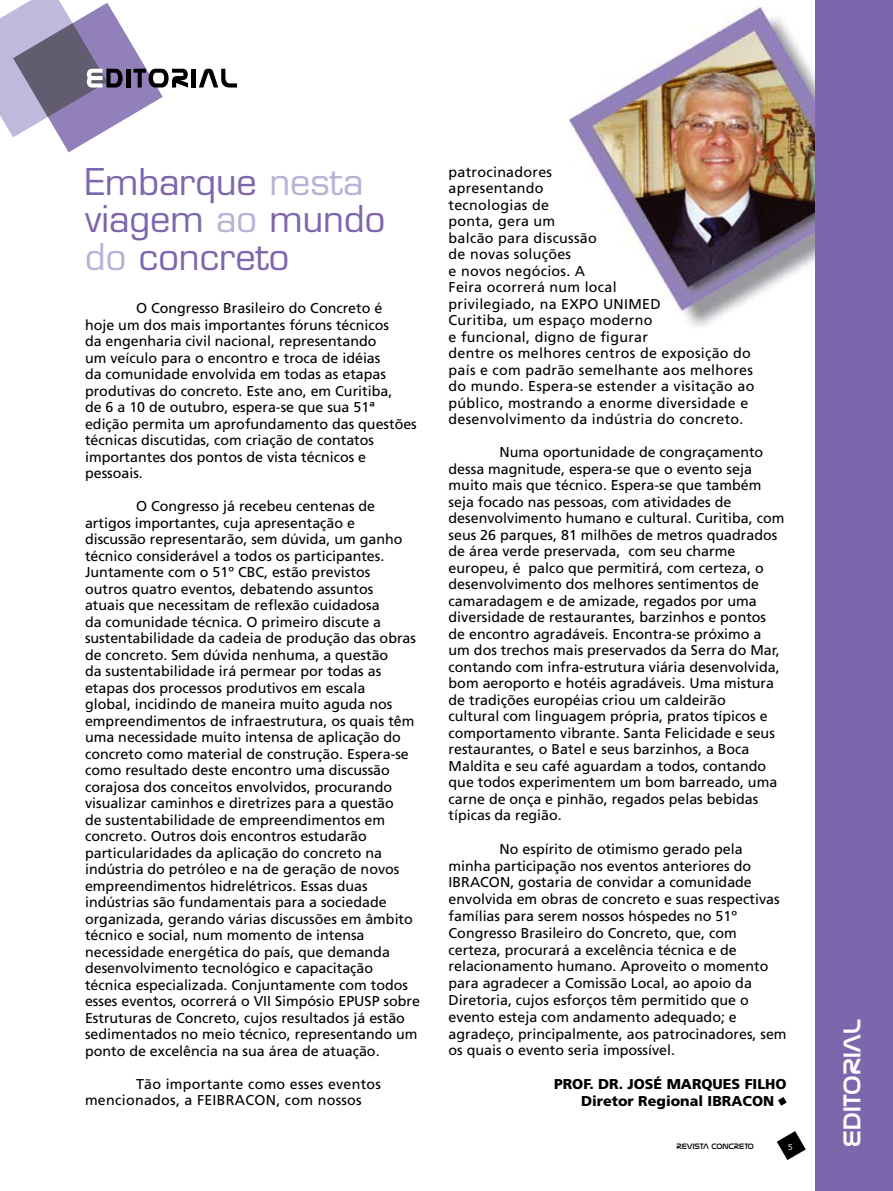
<style>
.page{position:relative;width:893px;height:1191px;background:#fff}
.page>*{position:absolute;margin:0;border:0;box-sizing:border-box;transform-origin:0 0}
.t1{font:36px/37.5px "Euromode";color:#7d67ac}
.t2{font:27px "Nasalization";color:#fff;scale:1.05 1}
.t3{font:14.25px/16.5px "Frutiger";color:#000}
.t4{font:14.25px/16.5px "Frutiger";letter-spacing:.02em;color:#000}
.t5{font:900 14.25px/16.8px "Frutiger";color:#000}
.t6{font:8.7px "Nasalization";color:#000}
.t7{font:7.8px "Verdana";color:#e3e5e6}
.s1{color:#bab1d6}
</style>
<div class="page">
<svg style="left:777px;top:1131px;width:29px;height:29px"></svg>
<img style="left:570px;top:7px;width:245px;height:320px">
<svg style="left:778px;top:1097px;width:9px;height:8px"></svg>
<svg style="left:0;top:0;width:188px;height:152px"></svg>
<hr style="left:192px;top:69px;width:4px;height:18px;background:#000">
<svg style="left:199px;top:69px;width:38px;height:18px"></svg>
<div style="left:815px;top:0;width:78px;height:1191px;background:#7d67ac"></div>
<h1 class="t1" style="left:85px;top:163px;width:302px">Embarque <span class="s1">nesta </span>viagem <span class="s1">ao</span> mundo <span class="s1">do</span> concreto</h1>
<p class="t3" style="left:85px;top:300px;width:333px;text-indent:51px">O Congresso Brasileiro do Concreto é<br>hoje um dos mais importantes fóruns técnicos<br>da engenharia civil nacional, representando<br>um veículo para o encontro e troca de idéias<br>da comunidade envolvida em todas as etapas produtivas do concreto. Este ano, em Curitiba,<br>de 6 a 10 de outubro, espera-se que sua 51ª edição permita um aprofundamento das questões técnicas discutidas, com criação de contatos importantes dos pontos de vista técnicos e pessoais.</p>
<p class="t3" style="left:85px;top:498px;width:336px;text-indent:51px">O Congresso já recebeu centenas de artigos importantes, cuja apresentação e<br>discussão representarão, sem dúvida, um ganho técnico considerável a todos os participantes.<br>Juntamente com o 51º CBC, estão previstos<br>outros quatro eventos, debatendo assuntos<br>atuais que necessitam de reflexão cuidadosa<br>da comunidade técnica. O primeiro discute a sustentabilidade da cadeia de produção das obras de concreto. Sem dúvida nenhuma, a questão<br>da sustentabilidade irá permear por todas as etapas dos processos produtivos em escala<br>global, incidindo de maneira muito aguda nos empreendimentos de infraestrutura, os quais têm uma necessidade muito intensa de aplicação do concreto como material de construção. Espera-se como resultado deste encontro uma discussão corajosa dos conceitos envolvidos, procurando visualizar caminhos e diretrizes para a questão<br>de sustentabilidade de empreendimentos em concreto. Outros dois encontros estudarão particularidades da aplicação do concreto na indústria do petróleo e na de geração de novos empreendimentos hidrelétricos. Essas duas indústrias são fundamentais para a sociedade organizada, gerando várias discussões em âmbito técnico e social, num momento de intensa necessidade energética do país, que demanda desenvolvimento tecnológico e capacitação técnica especializada. Conjuntamente com todos esses eventos, ocorrerá o VII Simpósio EPUSP sobre Estruturas de Concreto, cujos resultados já estão sedimentados no meio técnico, representando um ponto de excelência na sua área de atuação.</p>
<p class="t4" style="left:85px;top:1075px;width:298px;text-indent:51px">Tão importante como esses eventos mencionados, a FEIBRACON, com nossos</p>
<p class="t4" style="left:449px;top:163px;width:307px">patrocinadores<br>apresentando<br>tecnologias de<br>ponta, gera um<br>balcão para discussão<br>de novas soluções<br>e novos negócios. A<br>Feira ocorrerá num local<br>privilegiado, na EXPO UNIMED<br>Curitiba, um espaço moderno<br>e funcional, digno de figurar<br>dentre os melhores centros de exposição do país e com padrão semelhante aos melhores do mundo. Espera-se estender a visitação ao público, mostrando a enorme diversidade e desenvolvimento da indústria do concreto.</p>
<p class="t3" style="left:449px;top:444px;width:337px;text-indent:51px">Numa oportunidade de congraçamento dessa magnitude, espera-se que o evento seja muito mais que técnico. Espera-se que também seja focado nas pessoas, com atividades de desenvolvimento humano e cultural. Curitiba, com seus 26 parques, 81 milhões de metros quadrados de área verde preservada, com seu charme europeu, é palco que permitirá, com certeza, o desenvolvimento dos melhores sentimentos de camaradagem e de amizade, regados por uma diversidade de restaurantes, barzinhos e pontos de encontro agradáveis. Encontra-se próximo a um dos trechos mais preservados da Serra do Mar, contando com infra-estrutura viária desenvolvida, bom aeroporto e hotéis agradáveis. Uma mistura de tradições européias criou um caldeirão<br>cultural com linguagem própria, pratos típicos e comportamento vibrante. Santa Felicidade e seus restaurantes, o Batel e seus barzinhos, a Boca Maldita e seu café aguardam a todos, contando que todos experimentem um bom barreado, uma carne de onça e pinhão, regados pelas bebidas típicas da região.</p>
<p class="t3" style="left:449px;top:840px;width:340px;text-indent:51px">No espírito de otimismo gerado pela minha participação nos eventos anteriores do IBRACON, gostaria de convidar a comunidade envolvida em obras de concreto e suas respectivas famílias para serem nossos hóspedes no 51º Congresso Brasileiro do Concreto, que, com certeza, procurará a excelência técnica e de relacionamento humano. Aproveito o momento para agradecer a Comissão Local, ao apoio da Diretoria, cujos esforços têm permitido que o evento esteja com andamento adequado; e agradeço, principalmente, aos patrocinadores, sem os quais o evento seria impossível.</p>
<p class="t5" style="left:554px;top:1075px;width:11px">PRO</p>
<p class="t5" style="left:581px;top:1075px;width:205px">F. DR. JOSÉ MARQUES FI LHO<br>DIRETOR REGIONAL IBRACON</p>
<p class="t6" style="left:676px;top:1141px;width:79px">REVISTA CONCRETO</p>
<p class="t7" style="left:788px;top:1141px;width:6px">5</p>
<h2 class="t2" style="left:839px;top:1146px;width:124px;rotate:-90deg">EDITORIAL</h2>
</div>
